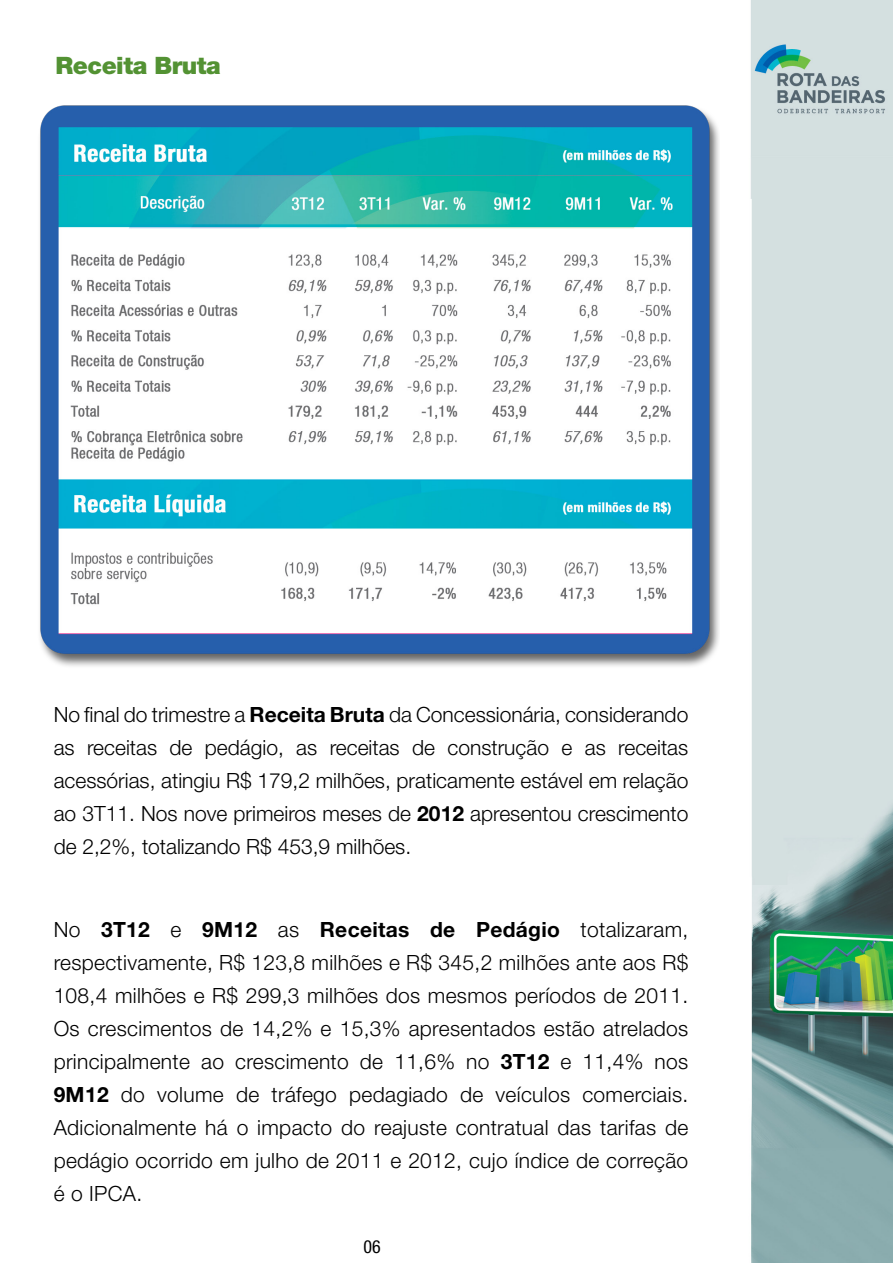
<style>
.page{position:relative;width:893px;height:1263px;background:#fff}
.page>*{position:absolute;margin:0;border:0;box-sizing:border-box;transform-origin:0 0}
.t1{font:900 24px "Helvetica Neue";letter-spacing:-.02em;color:#539233}
.t2{font:300 21px/33px "Helvetica Neue";color:#000;text-align:justify}
.t3{font:condensed 18px "Helvetica Neue";color:#000}
.s1{font-weight:700}
</style>
<div class="page">
<img style="left:750px;top:0;width:143px;height:1263px">
<img style="left:40px;top:105px;width:679px;height:561px">
<p class="t1" style="left:56px;top:51px;width:167px">Receita Bruta</p>
<p class="t2" style="left:54px;top:698px;width:636px">No final do trimestre a <span class="s1">Receita Bruta</span> da Concessionária, considerando as receitas de pedágio, as receitas de construção e as receitas acessórias, atingiu R$ 179,2 milhões, praticamente estável em relação ao 3T11. Nos nove primeiros meses de <span class="s1">2012</span> apresentou crescimento de 2,2%, totalizando R$ 453,9 milhões.</p>
<p class="t2" style="left:54px;top:913px;width:636px">No <span class="s1">3T12</span> e <span class="s1">9M12</span> as <span class="s1">Receitas de Pedágio</span> totalizaram, respectivamente, R$ 123,8 milhões e R$ 345,2 milhões ante aos R$ 108,4 milhões e R$ 299,3 milhões dos mesmos períodos de 2011.<br>Os crescimentos de 14,2% e 15,3% apresentados estão atrelados principalmente ao crescimento de 11,6% no <span class="s1">3T12</span> e 11,4% nos <span class="s1">9M12</span> do volume de tráfego pedagiado de veículos comerciais.<br>Adicionalmente há o impacto do reajuste contratual das tarifas de pedágio ocorrido em julho de 2011 e 2012, cujo índice de correção é o IPCA.</p>
<p class="t3" style="left:364px;top:1236px;width:19px">06</p>
</div>
